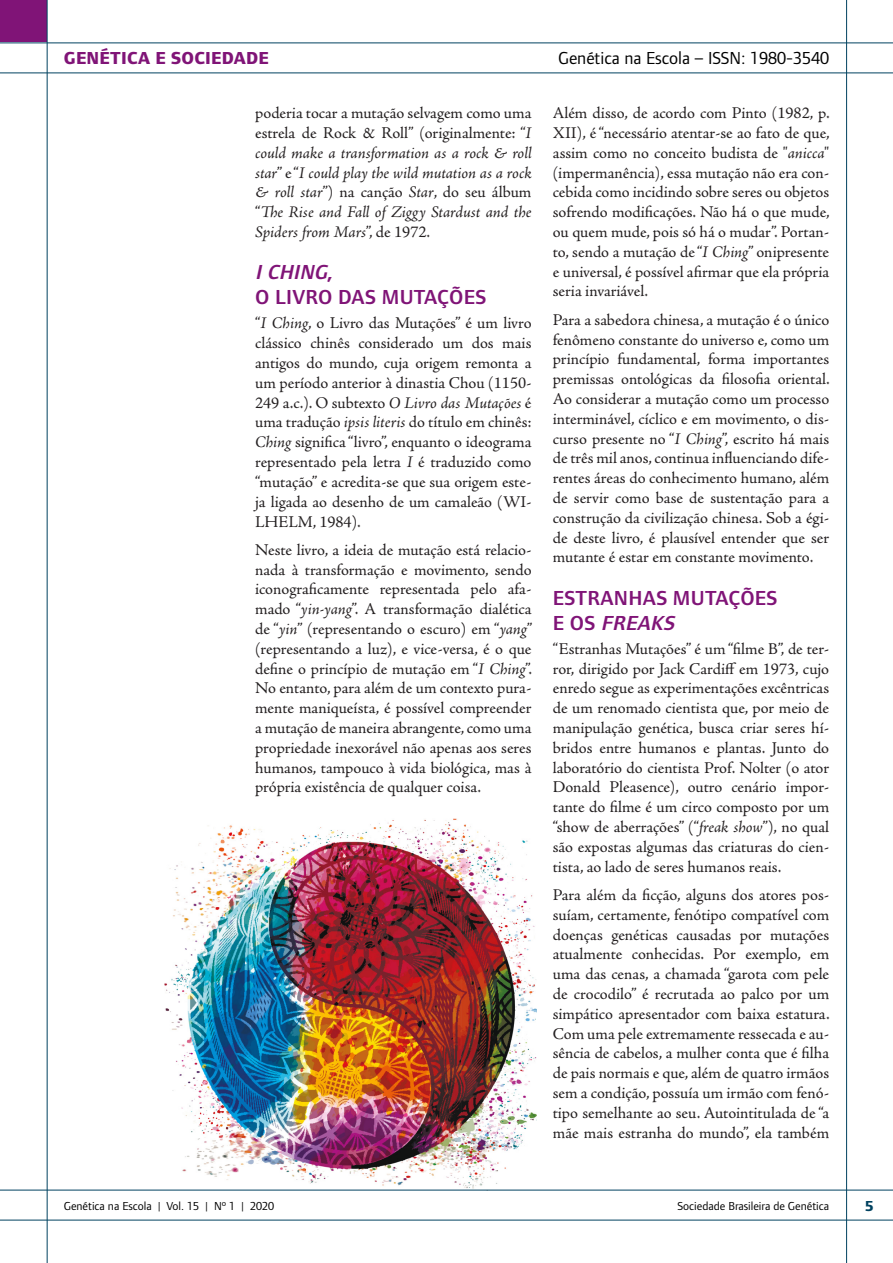
<style>
.page{position:relative;width:893px;height:1263px;background:#fff}
.page>*{position:absolute;margin:0;border:0;box-sizing:border-box;transform-origin:0 0}
.Subtítulo{font:600 21px/25.2px "Foundry Form Sans";letter-spacing:.015em;color:#801477}
.t1{font:18px "Foundry Form Sans";color:#000}
.t2{font:800 18px "Foundry Form Sans";letter-spacing:.015em;color:#801477}
.Texto{font:16.5px/19.8px "Adobe Jenson Pro";color:#231f20;text-align:justify}
.Texto-2{font:italic 16.5px/19.8px "Adobe Jenson Pro";letter-spacing:-.005em;color:#231f20;text-align:justify}
.t3{font:800 15px "Foundry Form Sans";color:#014260}
.t4{font:12px "Foundry Form Sans";color:#000}
.s1{font-style:normal}
.s2{font-style:italic}
</style>
<div class="page">
<img style="left:164px;top:818px;width:373px;height:372px">
<div style="left:0;top:0;width:47px;height:42px;background:#801477"></div>
<hr style="left:47px;top:0;width:1px;height:1263px;background:#014260">
<hr style="left:846px;top:0;width:1px;height:1263px;background:#014260">
<hr style="left:0;top:1190px;width:893px;height:1px;background:#014260">
<hr style="left:0;top:1220px;width:893px;height:1px;background:#014260">
<hr style="left:0;top:43px;width:893px;height:1px;background:#014260">
<hr style="left:0;top:73px;width:893px;height:1px;background:#014260">
<p class="t2" style="left:64px;top:48px;width:207px">GENÉTICA E SOCIEDADE</p>
<p class="Texto-2" style="left:255px;top:104px;width:278px"><span class="s1">poderia tocar a mutação selvagem como uma estrela de Rock &amp; Roll” (originalmente: “</span>I could make a transformation as a rock &amp; roll star<span class="s1">” e “</span>I could play the wild mutation as a rock &amp; roll star<span class="s1">”) na canção</span> Star<span class="s1">, do seu álbum “</span>The Rise and Fall of Ziggy Stardust and the Spiders from Mars<span class="s1">”, de 1972.</span></p>
<p class="Subtítulo" style="left:255px;top:260px;width:233px"><span class="s2">ICHING</span>,<br>O LIVRO DAS MUTAÇÕES</p>
<p class="Texto" style="left:255px;top:314px;width:278px">“<span class="s2">I Ching</span>, o Livro das Mutações” é um livro clássico chinês considerado um dos mais antigos do mundo, cuja origem remonta a um período anterior à dinastia Chou (1150- 249 a.c.). O subtexto <span class="s2">O Livro das Mutações</span> é uma tradução <span class="s2">ipsis literis</span> do título em chinês:<br><span class="s2">Ching</span> significa “livro”, enquanto o ideograma representado pela letra <span class="s2">I</span> é traduzido como “mutação” e acredita-se que sua origem este&shy;ja ligada ao desenho de um camaleão (WI-LHELM, 1984).</p>
<p class="Texto" style="left:255px;top:540px;width:279px">Neste livro, a ideia de mutação está relacio&shy;nada à transformação e movimento, sendo iconograficamente representada pelo afa&shy;mado “<span class="s2">yin-yang</span>”. A transformação dialética de “<span class="s2">yin</span>” (representando o escuro) em “<span class="s2">yang</span>” (representando a luz), e vice-versa, é o que define o princípio de mutação em “<span class="s2">I Ching</span>”.<br>No entanto, para além de um contexto pura&shy;mente maniqueísta, é possível compreender a mutação de maneira abrangente, como uma propriedade inexorável não apenas aos seres humanos, tampouco à vida biológica, mas à própria existência de qualquer coisa.</p>
<p class="t1" style="left:558px;top:48px;width:273px">Genética na Escola – ISSN: 1980-3540</p>
<p class="Texto" style="left:553px;top:103px;width:278px">Além disso, de acordo com Pinto (1982, p.<br>XII), é “necessário atentar-se ao fato de que, assim como no conceito budista de "<span class="s2">anicca</span>" (impermanência), essa mutação não era con&shy;cebida como incidindo sobre seres ou objetos sofrendo modificações. Não há o que mude, ou quem mude, pois só há o mudar”. Portan&shy;to, sendo a mutação de “<span class="s2">I Ching</span>” onipresente e universal, é possível afirmar que ela própria seria invariável.</p>
<p class="Texto" style="left:553px;top:310px;width:278px">Para a sabedora chinesa, a mutação é o único fenômeno constante do universo e, como um princípio fundamental, forma importantes premissas ontológicas da filosofia oriental.<br>Ao considerar a mutação como um processo interminável, cíclico e em movimento, o dis&shy;curso presente no “<span class="s2">I Ching</span>”, escrito há mais de três mil anos, continua influenciando dife&shy;rentes áreas do conhecimento humano, além de servir como base de sustentação para a construção da civilização chinesa. Sob a égi&shy;de deste livro, é plausível entender que ser mutante é estar em constante movimento.</p>
<p class="Subtítulo" style="left:553px;top:585px;width:226px">ESTRANHAS MUTAÇÕES<br>E O S <span class="s2">FREAKS</span></p>
<p class="Texto" style="left:553px;top:639px;width:278px">“Estranhas Mutações” é um “filme B”, de ter&shy;ror, dirigido por Jack Cardiff em 1973, cujo enredo segue as experimentações excêntricas de um renomado cientista que, por meio de manipulação genética, busca criar seres hí&shy;bridos entre humanos e plantas. Junto do laboratório do cientista Prof. Nolter (o ator Donald Pleasence), outro cenário impor&shy;tante do filme é um circo composto por um “show de aberrações” (“<span class="s2">freak show</span>”), no qual são expostas algumas das criaturas do cien&shy;tista, ao lado de seres humanos reais.</p>
<p class="Texto" style="left:553px;top:885px;width:278px">Para além da ficção, alguns dos atores pos&shy;suíam, certamente, fenótipo compatível com doenças genéticas causadas por mutações atualmente conhecidas. Por exemplo, em uma das cenas, a chamada “garota com pele de crocodilo” é recrutada ao palco por um simpático apresentador com baixa estatura.<br>Com uma pele extremamente ressecada e au&shy;sência de cabelos, a mulher conta que é filha de pais normais e que, além de quatro irmãos sem a condição, possuía um irmão com fenó&shy;tipo semelhante ao seu. Autointitulada de “a mãe mais estranha do mundo”, ela também</p>
<p class="t4" style="left:64px;top:1199px;width:212px">Genética na Escola | Vol. 15 | Nº 1 | 2020</p>
<p class="t4" style="left:677px;top:1199px;width:153px">Sociedade Brasileira de Genética</p>
<p class="t3" style="left:865px;top:1197px;width:10px">5</p>
</div>
